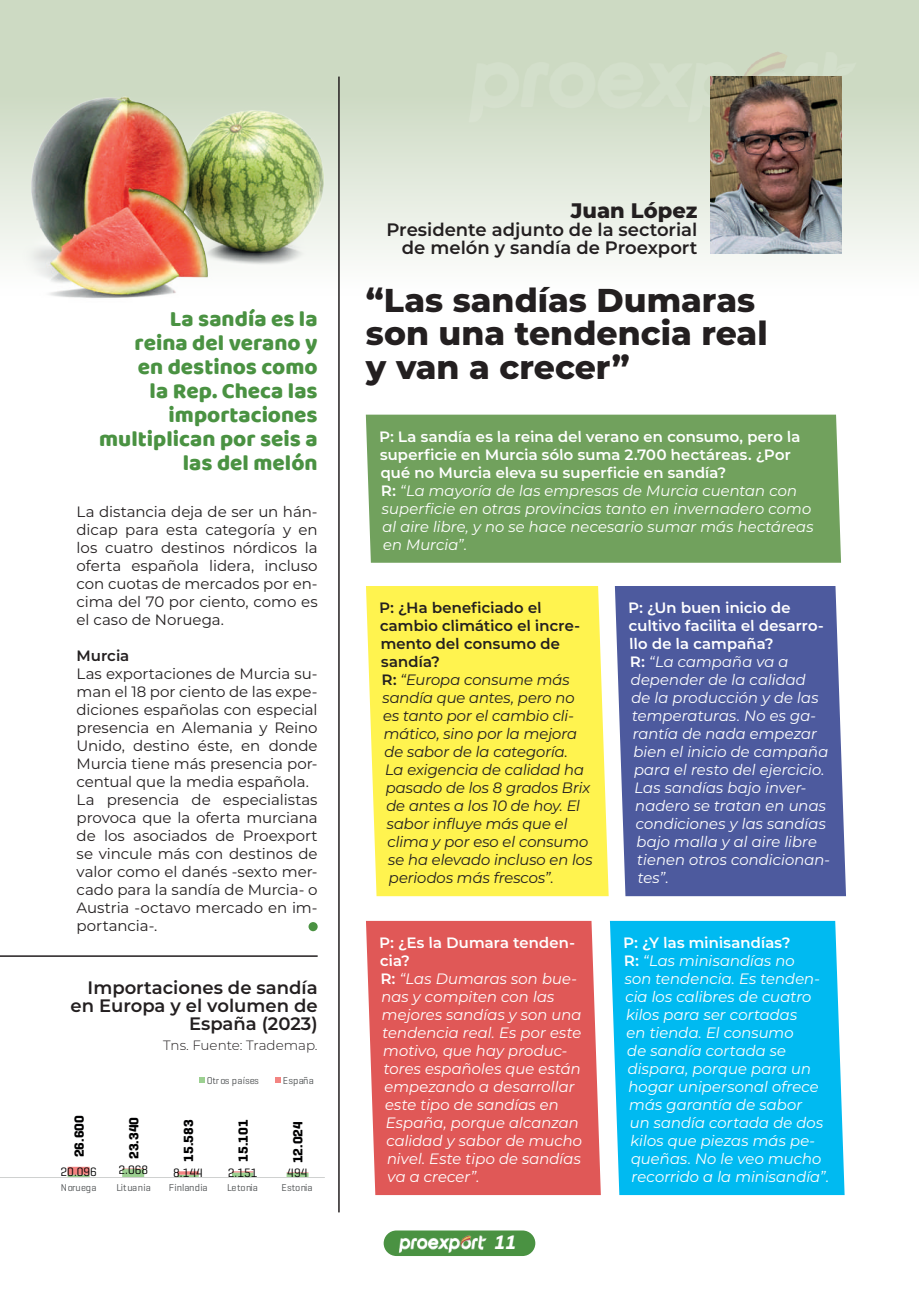
<style>
.page{position:relative;width:919px;height:1289px;background:#fff}
.page>*{position:absolute;margin:0;border:0;box-sizing:border-box;transform-origin:0 0}
.t1{font:800 33px/33px "Montserrat";color:#231f20}
.t2{font:800 22.5px/24px "Baloo Chettan 2";color:#4a9242;text-align:right}
.t3{font:800 21px "Montserrat";color:#231f20}
.t4{font:600 18px/18px "Montserrat";color:#231f20;text-align:right}
.t5{font:italic 700 18px "Neo Sans Pro";color:#fff}
.t6{font:italic 15px/18px "Montserrat";letter-spacing:-.01em;color:#fff}
.t7{font:15px/18px "Montserrat";letter-spacing:-.005em;color:#231f20;text-align:justify}
.t8{font:italic 15px "Montserrat";letter-spacing:-.02em;color:#231f20}
.t9{font:600 15px "Montserrat";color:#fff}
.t10{font:600 15px "Montserrat";color:#231f20}
.t11{font:700 13.5px "Geogrotesque";color:#000001}
.t12{font:300 13.5px "Montserrat";color:#231f20}
.t13{font:12.3px "Geogrotesque";color:#000001}
.t14{font:10.2px "Geogrotesque";letter-spacing:-.005em;color:#515455}
.s1{font-weight:600;font-style:normal}
</style>
<div class="page">
<div style="left:0;top:0;width:918px;height:296px;background:linear-gradient(to bottom,#c2d2b6,#fafbf9)"></div>
<div style="left:383px;top:1230px;width:152px;height:25px;background:#4a9242;border-radius:13px"></div>
<img style="left:398px;top:1235px;width:89px;height:18px">
<img style="left:454px;top:35px;width:416px;height:97px">
<svg style="left:68px;top:1166px;width:240px;height:10px"></svg>
<hr style="left:0;top:1176px;width:325px;height:1px;background:#cfd1d0">
<svg style="left:199px;top:1077px;width:5px;height:5px"></svg>
<svg style="left:275px;top:1077px;width:5px;height:5px"></svg>
<hr style="left:338px;top:77px;width:1px;height:1135px;background:#231f20">
<div style="left:365px;top:414px;width:476px;height:148px;background:#71a15d"></div>
<div style="left:610px;top:920px;width:234px;height:274px;background:#00baf1"></div>
<div style="left:366px;top:586px;width:243px;height:310px;background:#fff34f"></div>
<div style="left:614px;top:586px;width:232px;height:310px;background:#4d5a9e"></div>
<div style="left:366px;top:920px;width:235px;height:274px;background:#e05857"></div>
<hr style="left:0;top:955px;width:317px;height:1px;background:#231f20">
<div style="left:308px;top:922px;width:9px;height:9px;background:#4a9242;border-radius:50%"></div>
<img style="left:710px;top:77px;width:131px;height:177px">
<img style="left:5px;top:72px;width:334px;height:230px">
<h2 class="t2" style="left:99px;top:306px;width:220px">La sandía es la<br>reina del verano y<br>en destinos como<br>la Rep. Checa las importaciones multiplican por seis a las del melón</h2>
<p class="t7" style="left:77px;top:502px;width:242px">La distancia deja de ser un hán&shy;dicap para esta categoría y en los cuatro destinos nórdicos la oferta española lidera, incluso con cuotas de mercados por en&shy;cima del 70 por ciento, como es el caso de Noruega.</p>
<p class="t10" style="left:77px;top:645px;width:54px">Murcia</p>
<p class="t7" style="left:77px;top:664px;width:242px;text-align:left">Las exportaciones de Murcia su&shy;man el 18 por ciento de las expe&shy;diciones españolas con especial presencia en Alemania y Reino<br>Unido, destino éste, en donde<br>Murcia tiene más presencia por&shy;centual que la media española.<br>La presencia de especialistas provoca que la oferta murciana de los asociados de Proexport se vincule más con destinos de valor como el danés -sexto mer&shy;cado para la sandía de Murcia- o<br>Austria -octavo mercado en im&shy;portancia-.</p>
<p class="t4" style="left:71px;top:977px;width:248px">Importaciones de sandía en Europa y el volumen de<br>España (2023)</p>
<p class="t12" style="left:163px;top:1036px;width:156px">Tns. Fuente: Trademap.</p>
<p class="t14" style="left:207px;top:1074px;width:53px">Otros países</p>
<p class="t14" style="left:283px;top:1074px;width:33px">España</p>
<p class="t11" style="left:71px;top:1157px;width:44px;rotate:-90deg">26.600</p>
<p class="t11" style="left:125px;top:1158px;width:44px;rotate:-90deg">23.340</p>
<p class="t11" style="left:180px;top:1161px;width:44px;rotate:-90deg">15.583</p>
<p class="t11" style="left:235px;top:1161px;width:44px;rotate:-90deg">15.101</p>
<p class="t11" style="left:289px;top:1163px;width:44px;rotate:-90deg">12.024</p>
<p class="t14" style="left:61px;top:1181px;width:37px">Noruega</p>
<p class="t14" style="left:116px;top:1181px;width:36px">Lituania</p>
<p class="t14" style="left:169px;top:1181px;width:40px">Finlandia</p>
<p class="t14" style="left:227px;top:1181px;width:32px">Letonia</p>
<p class="t14" style="left:281px;top:1181px;width:33px">Estonia</p>
<p class="t13" style="left:61px;top:1163px;width:38px">20.096</p>
<p class="t13" style="left:119px;top:1161px;width:31px">2.068</p>
<p class="t13" style="left:173px;top:1165px;width:31px">8.144</p>
<p class="t13" style="left:228px;top:1164px;width:31px">2.151</p>
<p class="t13" style="left:287px;top:1165px;width:22px">494</p>
<h3 class="t3" style="left:570px;top:195px;width:128px">Juan López</h3>
<p class="t4" style="left:386px;top:220px;width:312px">Presidente adjunto de la sectorial de melón y sandía de Proexport</p>
<h1 class="t1" style="left:366px;top:282px;width:403px">“Las sandías Dumaras son una tendencia real y van a crecer”</h1>
<p class="t6" style="left:379px;top:427px;width:436px"><span class="s1">P: La sandía es la reina del verano en consumo, pero la superficie en Murcia sólo suma 2.700 hectáreas. ¿Por qué no Murcia eleva su superficie en sandía?<br>R:</span> “La mayoría de las empresas de Murcia cuentan con superficie en otras provincias tanto en invernadero como al aire libre, y no se hace necesario sumar más hectáreas en Murcia”.</p>
<p class="t10" style="left:379px;top:597px;width:164px">P: ¿Ha beneficiado el</p>
<p class="t10" style="left:380px;top:615px;width:202px">cambio climático el incre-</p>
<p class="t10" style="left:380px;top:633px;width:182px">mento del consumo de</p>
<p class="t10" style="left:381px;top:651px;width:61px">sandía?</p>
<p class="t8" style="left:382px;top:669px;width:189px"><span class="s1">R:</span> “Europa consume más</p>
<p class="t8" style="left:382px;top:687px;width:194px">sandía que antes, pero no</p>
<p class="t8" style="left:383px;top:705px;width:193px">es tanto por el cambio cli-</p>
<p class="t8" style="left:384px;top:723px;width:195px">mático, sino por la mejora</p>
<p class="t8" style="left:384px;top:741px;width:186px">de sabor de la categoría.</p>
<p class="t8" style="left:385px;top:759px;width:201px">La exigencia de calidad ha</p>
<p class="t8" style="left:385px;top:777px;width:206px">pasado de los 8 grados Brix</p>
<p class="t8" style="left:386px;top:795px;width:196px">de antes a los 10 de hoy. El</p>
<p class="t8" style="left:387px;top:813px;width:183px">sabor influye más que el</p>
<p class="t8" style="left:387px;top:831px;width:203px">clima y por eso el consumo</p>
<p class="t8" style="left:388px;top:849px;width:206px">se ha elevado incluso en los</p>
<p class="t8" style="left:389px;top:867px;width:167px">periodos más frescos”.</p>
<p class="t9" style="left:379px;top:932px;width:198px">P: ¿Es la Dumara tenden-</p>
<p class="t9" style="left:380px;top:950px;width:32px">cia?</p>
<p class="t6" style="left:380px;top:969px;width:198px"><span class="s1">R:</span> “Las Dumaras son bue-</p>
<p class="t6" style="left:381px;top:987px;width:175px">nas y compiten con las</p>
<p class="t6" style="left:382px;top:1005px;width:202px">mejores sandías y son una</p>
<p class="t6" style="left:382px;top:1023px;width:201px">tendencia real. Es por este</p>
<p class="t6" style="left:383px;top:1041px;width:187px">motivo, que hay produc-</p>
<p class="t6" style="left:384px;top:1059px;width:199px">tores españoles que están</p>
<p class="t6" style="left:384px;top:1077px;width:192px">empezando a desarrollar</p>
<p class="t6" style="left:385px;top:1095px;width:176px">este tipo de sandías en</p>
<p class="t6" style="left:386px;top:1113px;width:195px">España, porque alcanzan</p>
<p class="t6" style="left:386px;top:1131px;width:198px">calidad y sabor de mucho</p>
<p class="t6" style="left:387px;top:1149px;width:195px">nivel. Este tipo de sandías</p>
<p class="t6" style="left:387px;top:1167px;width:94px">va a crecer”.</p>
<p class="t5" style="left:493px;top:1230px;width:24px">11</p>
<p class="t9" style="left:628px;top:597px;width:164px">P: ¿Un buen inicio de</p>
<p class="t9" style="left:629px;top:615px;width:197px">cultivo facilita el desarro-</p>
<p class="t9" style="left:629px;top:633px;width:146px">llo de la campaña?</p>
<p class="t6" style="left:630px;top:652px;width:161px"><span class="s1">R:</span> “La campaña va a</p>
<p class="t6" style="left:630px;top:670px;width:177px">depender de la calidad</p>
<p class="t6" style="left:631px;top:688px;width:189px">de la producción y de las</p>
<p class="t6" style="left:632px;top:706px;width:186px">temperaturas. No es ga-</p>
<p class="t6" style="left:632px;top:724px;width:186px">rantía de nada empezar</p>
<p class="t6" style="left:633px;top:742px;width:197px">bien el inicio de campaña</p>
<p class="t6" style="left:634px;top:760px;width:193px">para el resto del ejercicio.</p>
<p class="t6" style="left:634px;top:778px;width:174px">Las sandías bajo inver-</p>
<p class="t6" style="left:635px;top:796px;width:192px">nadero se tratan en unas</p>
<p class="t6" style="left:635px;top:814px;width:192px">condiciones y las sandías</p>
<p class="t6" style="left:636px;top:832px;width:183px">bajo malla y al aire libre</p>
<p class="t6" style="left:637px;top:850px;width:195px">tienen otros condicionan-</p>
<p class="t6" style="left:637px;top:868px;width:33px">tes”.</p>
<p class="t9" style="left:623px;top:932px;width:169px">P: ¿Y las minisandías?</p>
<p class="t6" style="left:624px;top:951px;width:173px"><span class="s1">R:</span> “Las minisandías no</p>
<p class="t6" style="left:624px;top:969px;width:197px">son tendencia. Es tenden-</p>
<p class="t6" style="left:625px;top:987px;width:188px">cia los calibres de cuatro</p>
<p class="t6" style="left:626px;top:1005px;width:173px">kilos para ser cortadas</p>
<p class="t6" style="left:626px;top:1023px;width:169px">en tienda. El consumo</p>
<p class="t6" style="left:627px;top:1041px;width:161px">de sandía cortada se</p>
<p class="t6" style="left:627px;top:1059px;width:186px">dispara, porque para un</p>
<p class="t6" style="left:628px;top:1077px;width:193px">hogar unipersonal ofrece</p>
<p class="t6" style="left:629px;top:1095px;width:175px">más garantía de sabor</p>
<p class="t6" style="left:629px;top:1113px;width:195px">un sandía cortada de dos</p>
<p class="t6" style="left:630px;top:1131px;width:187px">kilos que piezas más pe-</p>
<p class="t6" style="left:631px;top:1149px;width:193px">queñas. No le veo mucho</p>
<p class="t6" style="left:631px;top:1167px;width:200px">recorrido a la minisandía”.</p>
</div>
